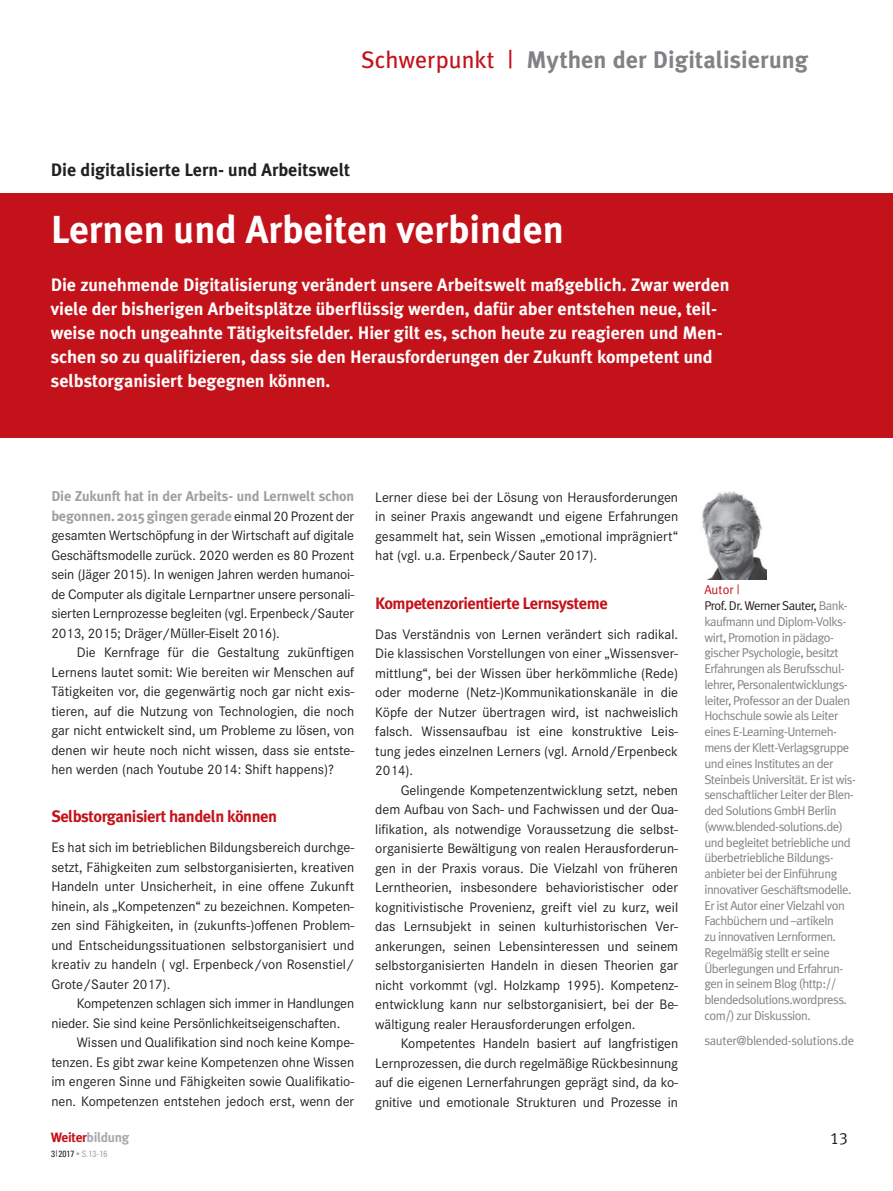
<style>
.page{position:relative;width:893px;height:1191px;background:#fff}
.page>*{position:absolute;margin:0;border:0;box-sizing:border-box;transform-origin:0 0}
.t1{font:700 39px "Meta Plus";color:#fff}
.t2{font:700 24px "Meta Plus";letter-spacing:.005em;color:#808285}
.t3{font:700 18px/24px "Meta Plus";letter-spacing:-.005em;color:#fff}
.t4{font:700 18px "Meta Plus";color:#231f20}
.t5{font:700 16.5px "Meta Plus";letter-spacing:-.03em;color:#c4121a}
.t6{font:16.5px "Meta Plus Normal Caps";color:#231f20}
.t7{font:14.25px/19.5px "Corporate S";color:#231f20;text-align:justify}
.t8{font:700 14.25px/19.5px "Meta Plus";letter-spacing:-.01em;color:#9d9fa2}
.t9{font:700 13.5px "Meta Plus";letter-spacing:-.025em;color:#a8a9ad}
.t10{font:12.75px/15.8px "Meta Plus Normal";letter-spacing:-.04em;color:#808285}
.t11{font:condensed 9px "Univers LT Std";color:#a8a9ad}
.s1{font-weight:400;color:#c4121a}
.s2{font-family:"Corporate S";font-weight:400;color:#231f20}
.s3{color:#c4121a}
.s4{color:#231f20}
</style>
<div class="page">
<div style="left:0;top:193px;width:893px;height:92px;background:#c4121a"></div>
<div style="left:0;top:277px;width:893px;height:161px;background:#c4121a"></div>
<img style="left:702px;top:492px;width:65px;height:87px">
<h2 class="t2" style="left:361px;top:46px;width:449px"><span class="s1">Schwerpunkt |</span> Mythen der Digitalisierung</h2>
<p class="t4" style="left:51px;top:159px;width:301px">Die digitalisierte Lern- und Arbeitswelt</p>
<h1 class="t1" style="left:51px;top:207px;width:515px">Lernen und Arbeiten verbinden</h1>
<p class="t3" style="left:51px;top:273px;width:680px">Die zunehmende Digitalisierung verändert unsere Arbeitswelt maßgeblich. Zwar werden viele der bisherigen Arbeitsplätze überflüssig werden, dafür aber entstehen neue, teil&shy;weise noch ungeahnte Tätigkeitsfelder. Hier gilt es, schon heute zu reagieren und Men&shy;schen so zu qualifizieren, dass sie den Herausforderungen der Zukunft kompetent und selbstorganisiert begegnen können.</p>
<p class="t8" style="left:51px;top:486px;width:304px">Die Zukunft hat in der Arbeits- und Lernwelt schon begonnen. 2015 gingen gerade <span class="s2">einmal 20 Prozent der</span></p>
<p class="t7" style="left:51px;top:524px;width:304px">gesamten Wertschöpfung in der Wirtschaft auf digitale Geschäftsmodelle zurück. 2020 werden es 80 Prozent sein (Jäger 2015). In wenigen Jahren werden humanoi&shy;de Computer als digitale Lernpartner unsere personali&shy;sierten Lernprozesse begleiten (vgl. Erpenbeck/Sauter 2013, 2015; Dräger/Müller-Eiselt 2016).</p>
<p class="t7" style="left:51px;top:641px;width:304px;text-indent:25px">Die Kernfrage für die Gestaltung zukünftigen Lernens lautet somit: Wie bereiten wir Menschen auf Tätigkeiten vor, die gegenwärtig noch gar nicht exis&shy;tieren, auf die Nutzung von Technologien, die noch gar nicht entwickelt sind, um Probleme zu lösen, von denen wir heute noch nicht wissen, dass sie entste&shy;hen werden (nach Youtube 2014: Shift happens)?</p>
<p class="t5" style="left:51px;top:807px;width:227px">Selbstorganisiert handeln können</p>
<p class="t7" style="left:51px;top:836px;width:304px">Es hat sich im betrieblichen Bildungsbereich durchge&shy;setzt, Fähigkeiten zum selbstorganisierten, kreativen Handeln unter Unsicherheit, in eine offene Zukunft hinein, als „Kompetenzen“ zu bezeichnen. Kompeten&shy;zen sind Fähigkeiten, in (zukunfts-)offenen Problem&shy;und Entscheidungssituationen selbstorganisiert und kreativ zu handeln ( vgl. Erpenbeck/von Rosenstiel/ Grote/Sauter 2017).</p>
<p class="t7" style="left:77px;top:992px;width:279px">Kompetenzen schlagen sich immer in Handlungen</p>
<p class="t7" style="left:51px;top:1012px;width:290px">nieder. Sie sind keine Persönlichkeitseigenschaften.</p>
<p class="t7" style="left:77px;top:1031px;width:279px">Wissen und Qualifikation sind noch keine Kompe-</p>
<p class="t7" style="left:51px;top:1051px;width:304px">tenzen. Es gibt zwar keine Kompetenzen ohne Wissen</p>
<p class="t7" style="left:51px;top:1070px;width:304px">im engeren Sinne und Fähigkeiten sowie Qualifikatio-</p>
<p class="t7" style="left:51px;top:1090px;width:304px">nen. Kompetenzen entstehen jedoch erst, wenn der</p>
<p class="t9" style="left:51px;top:1129px;width:80px"><span class="s3">Weiter</span>bildung</p>
<p class="t11" style="left:51px;top:1147px;width:58px"><span class="s4">3</span> <sup>|</sup> <span class="s4">2017</span> • S.13-16</p>
<p class="t7" style="left:375px;top:486px;width:304px">Lerner diese bei der Lösung von Herausforderungen in seiner Praxis angewandt und eigene Erfahrungen gesammelt hat, sein Wissen „emotional imprägniert“ hat (vgl. u.a. Erpenbeck/Sauter 2017).</p>
<p class="t5" style="left:375px;top:593px;width:234px">Kompetenzorientierte Lernsysteme</p>
<p class="t7" style="left:375px;top:623px;width:304px">Das Verständnis von Lernen verändert sich radikal.<br>Die klassischen Vorstellungen von einer „Wissensver&shy;mittlung“, bei der Wissen über herkömmliche (Rede) oder moderne (Netz-)Kommunikationskanäle in die Köpfe der Nutzer übertragen wird, ist nachweislich falsch. Wissensaufbau ist eine konstruktive Leis&shy;tung jedes einzelnen Lerners (vgl. Arnold/Erpenbeck 2014).</p>
<p class="t7" style="left:375px;top:779px;width:304px;text-indent:25px">Gelingende Kompetenzentwicklung setzt, neben dem Aufbau von Sach- und Fachwissen und der Qua&shy;lifikation, als notwendige Voraussetzung die selbst&shy;organisierte Bewältigung von realen Herausforderun&shy;gen in der Praxis voraus. Die Vielzahl von früheren Lerntheorien, insbesondere behavioristischer oder kognitivistische Provenienz, greift viel zu kurz, weil das Lernsubjekt in seinen kulturhistorischen Ver&shy;ankerungen, seinen Lebensinteressen und seinem selbstorganisierten Handeln in diesen Theorien gar nicht vorkommt (vgl. Holzkamp 1995). Kompetenz&shy;entwicklung kann nur selbstorganisiert, bei der Be&shy;wältigung realer Herausforderungen erfolgen.</p>
<p class="t7" style="left:375px;top:1032px;width:304px;text-indent:25px">Kompetentes Handeln basiert auf langfristigen Lernprozessen, die durch regelmäßige Rückbesinnung auf die eigenen Lernerfahrungen geprägt sind, da ko&shy;gnitive und emotionale Strukturen und Prozesse in</p>
<p class="t10" style="left:704px;top:582px;width:153px"><span class="s3">Autor |<br></span><span class="s4">Prof. Dr. Werner Sauter,</span> Bank&shy;kaufmann und Diplom-Volks&shy;wirt, Promotion in pädago&shy;gischer Psychologie, besitzt<br>Erfahrungen als Berufsschul&shy;lehrer, Personalentwicklungs&shy;leiter, Professor an der Dualen<br>Hochschule sowie als Leiter eines E-Learning-Unterneh&shy;mens der Klett-Verlagsgruppe und eines Institutes an der<br>Steinbeis Universität. Er ist wis&shy;senschaftlicher Leiter der Blen&shy;ded Solutions GmbH Berlin (www.blended-solutions.de) und begleitet betriebliche und überbetriebliche Bildungs&shy;anbieter bei der Einführung innovativer Geschäftsmodelle.<br>Er ist Autor einer Vielzahl von<br>Fachbüchern und –artikeln<br>zu innovativen Lernformen.<br>Regelmäßig stellt er seine<br>Überlegungen und Erfahrun&shy;gen in seinem Blog (http:// blendedsolutions.wordpress. com/) zur Diskussion.</p>
<p class="t10" style="left:704px;top:1032px;width:151px">sauter@blended-solutions.de</p>
<p class="t6" style="left:830px;top:1129px;width:19px">13</p>
</div>
